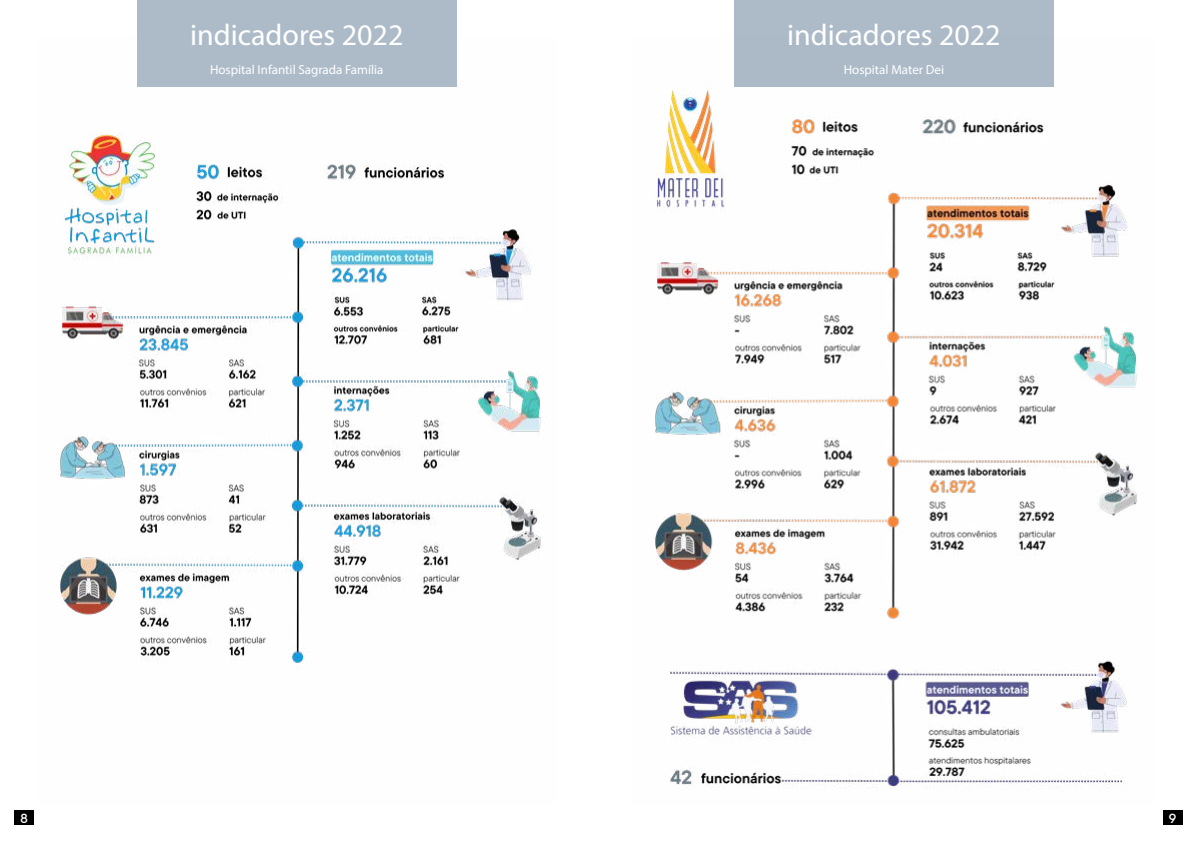
<style>
.page{position:relative;width:1191px;height:842px;background:#fff}
.page>*{position:absolute;margin:0;border:0;box-sizing:border-box;transform-origin:0 0}
.t1{font:30px "Myriad Pro";color:#fff}
.t2{font:500 15px "TT Commons";color:#fff}
.t3{font:13px "Myriad Pro";color:#fff}
</style>
<div class="page">
<div style="left:734px;top:0;width:319px;height:86px;background:#adbbc9"></div>
<img style="left:60px;top:36px;width:481px;height:627px">
<img style="left:655px;top:36px;width:482px;height:753px">
<div style="left:14px;top:811px;width:20px;height:14px;background:#000"></div>
<div style="left:1162px;top:811px;width:20px;height:14px;background:#000"></div>
<div style="left:137px;top:0;width:319px;height:86px;background:#adbbc9"></div>
<h1 class="t1" style="left:190px;top:17px;width:215px">indicadores 2022</h1>
<p class="t3" style="left:210px;top:61px;width:175px">Hospital Infantil Sagrada Família</p>
<h1 class="t1" style="left:787px;top:16px;width:215px">indicadores 2022</h1>
<p class="t3" style="left:843px;top:61px;width:102px">Hospital Mater Dei</p>
<p class="t2" style="left:20px;top:810px;width:9px">8</p>
<p class="t2" style="left:1168px;top:810px;width:9px">9</p>
</div>
